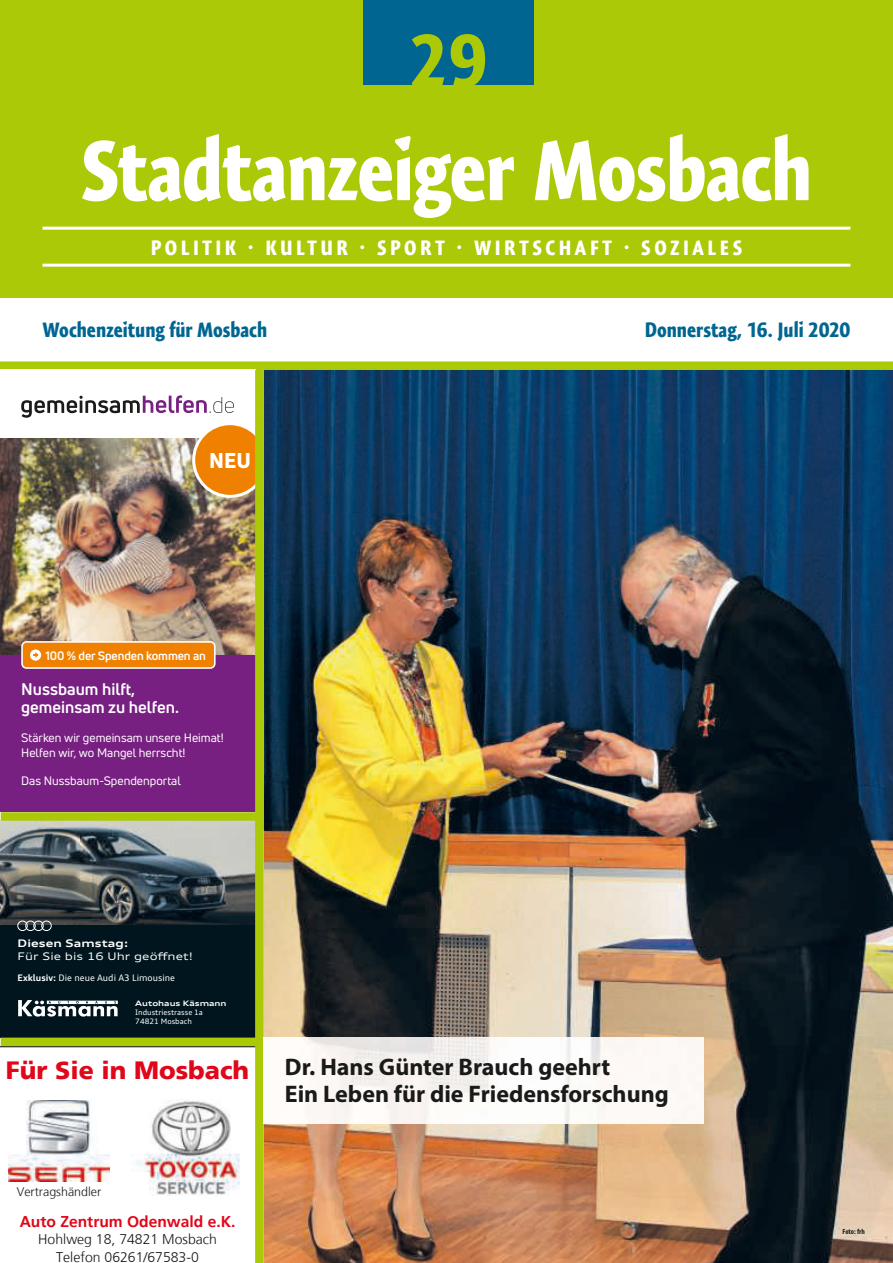
<style>
.page{position:relative;width:893px;height:1263px;background:#fff}
.page>*{position:absolute;margin:0;border:0;box-sizing:border-box;transform-origin:0 0}
.t1{font:700 condensed 85.5px "Expo Sans Pro";letter-spacing:-.01em;color:#fff}
.t2{font:700 condensed 75px "Expo Sans Pro";color:#acc907}
.t3{font:900 24.9px "Frutiger";color:#e0071a}
.t4{font:700 24px/27px "Myriad Pro";color:#1a1a18}
.t5{font:700 condensed 21px "Expo Sans Pro";color:#006691}
.t6{font:700 condensed 21px "Expo Sans Pro";letter-spacing:.17em;color:#fff}
.t7{font:800 21px "Uni Neue";color:#fff}
.t8{font:700 16.5px/18px "Uni Neue";color:#fff}
.t9{font:700 15.6px "Frutiger";color:#e0071a}
.t10{font:300 14.1px/18.8px "Frutiger";color:#1a1a18;text-align:center}
.t11{font:300 12.45px "Frutiger";color:#1a1a18}
.t12{font:12px/14.4px "Uni Neue";color:#fff}
.t13{font:700 12px "Uni Neue";letter-spacing:-.01em;color:#fff}
.t14{font:expanded 10.5px "Audi Type";letter-spacing:.01em;color:#fff}
.t15{font:700 expanded 10.5px "Audi Type";letter-spacing:.01em;color:#fff}
.t16{font:9px "Audi Type";color:#fff}
.t17{font:7.5px/9px "Audi Type";color:#fff}
.t18{font:700 expanded 7.5px "Audi Type";color:#fff}
.t19{font:700 condensed 7.5px "Myriad Pro";color:#1a1a18}
.s1{font-weight:700}
</style>
<div class="page">
<div style="left:0;top:0;width:893px;height:298px;background:#acc907"></div>
<div style="left:364px;top:0;width:170px;height:85px;background:#006691"></div>
<hr style="left:43px;top:227px;width:807px;height:3px;background:#fff">
<hr style="left:43px;top:264px;width:807px;height:3px;background:#fff">
<div style="left:0;top:361px;width:893px;height:9px;background:#acc907"></div>
<img style="left:0;top:439px;width:255px;height:217px">
<img style="left:21px;top:395px;width:234px;height:103px">
<div style="left:0;top:656px;width:255px;height:156px;background:#781f82"></div>
<div style="left:22px;top:642px;width:193px;height:26px;background:#f08100;border-radius:4px"></div>
<div style="left:21px;top:641px;width:195px;height:28px;border:2px solid #fff;border-radius:4px"></div>
<svg style="left:30px;top:649px;width:11px;height:12px"></svg>
<svg style="left:33px;top:652px;width:6px;height:6px"></svg>
<img style="left:0;top:821px;width:255px;height:105px">
<div style="left:0;top:926px;width:255px;height:111px;background:#01151e"></div>
<div style="left:18px;top:921px;width:9px;height:10px;border:1px solid #fff;border-radius:50%"></div>
<div style="left:26px;top:921px;width:9px;height:10px;border:1px solid #fff;border-radius:50%"></div>
<div style="left:34px;top:921px;width:9px;height:10px;border:1px solid #fff;border-radius:50%"></div>
<div style="left:42px;top:921px;width:9px;height:10px;border:1px solid #fff;border-radius:50%"></div>
<svg style="left:18px;top:1000px;width:100px;height:17px"></svg>
<svg style="left:0;top:1046px;width:255px;height:150px"></svg>
<img style="left:8px;top:1100px;width:102px;height:81px">
<img style="left:131px;top:1100px;width:120px;height:95px">
<img style="left:264px;top:370px;width:629px;height:893px">
<div style="left:1px;top:812px;width:255px;height:9px;background:#acc907"></div>
<div style="left:1px;top:1037px;width:255px;height:9px;background:#acc907"></div>
<div style="left:255px;top:370px;width:9px;height:893px;background:#acc907"></div>
<img style="left:264px;top:1037px;width:439px;height:86px">
<h2 class="t2" style="left:410px;top:15px;width:79px">29</h2>
<h1 class="t1" style="left:81px;top:119px;width:733px">Stadtanzeiger Mosbach</h1>
<h3 class="t6" style="left:151px;top:235px;width:593px">POLITIK · KULTUR · SPORT · WIRTSCHAFT · SOZIALES</h3>
<h3 class="t5" style="left:43px;top:317px;width:226px">Wochenzeitung für Mosbach</h3>
<h3 class="t5" style="left:645px;top:317px;width:207px">Donnerstag, 16. Juli 2020</h3>
<h3 class="t7" style="left:209px;top:446px;width:43px">NEU</h3>
<p class="t13" style="left:46px;top:648px;width:162px">100 % der Spenden kommen an</p>
<h3 class="t8" style="left:21px;top:680px;width:159px">Nussbaum hilft, gemeinsam zu helfen.</h3>
<p class="t12" style="left:21px;top:731px;width:204px">Stärken wir gemeinsam unsere Heimat!<br>Helfen wir, wo Mangel herrscht!</p>
<p class="t12" style="left:21px;top:774px;width:161px">Das Nussbaum-Spendenportal</p>
<p class="t15" style="left:18px;top:937px;width:112px">Diesen Samstag:</p>
<p class="t14" style="left:18px;top:949px;width:177px">Für Sie bis 16 Uhr geöffnet!</p>
<p class="t16" style="left:18px;top:972px;width:159px"><span class="s1">Exklusiv:</span> Die neue Audi A3 Limousine</p>
<p class="t18" style="left:135px;top:998px;width:93px">Autohaus Käsmann</p>
<p class="t17" style="left:135px;top:1007px;width:69px">Industriestrasse 1a<br>74821 Mosbach</p>
<h3 class="t3" style="left:6px;top:1056px;width:245px">Für Sie in Mosbach</h3>
<p class="t11" style="left:17px;top:1185px;width:86px">Vertragshändler</p>
<h3 class="t9" style="left:20px;top:1212px;width:217px">Auto Zentrum Odenwald e.K.</h3>
<p class="t10" style="left:38px;top:1229px;width:180px">Hohlweg 18, 74821 Mosbach<br>Telefon 06261/67583-0</p>
<h3 class="t4" style="left:285px;top:1053px;width:385px">Dr. Hans Günter Brauch geehrt<br>Ein Leben für die Friedensforschung</h3>
<p class="t19" style="left:843px;top:1226px;width:24px">Foto: frh</p>
</div>
